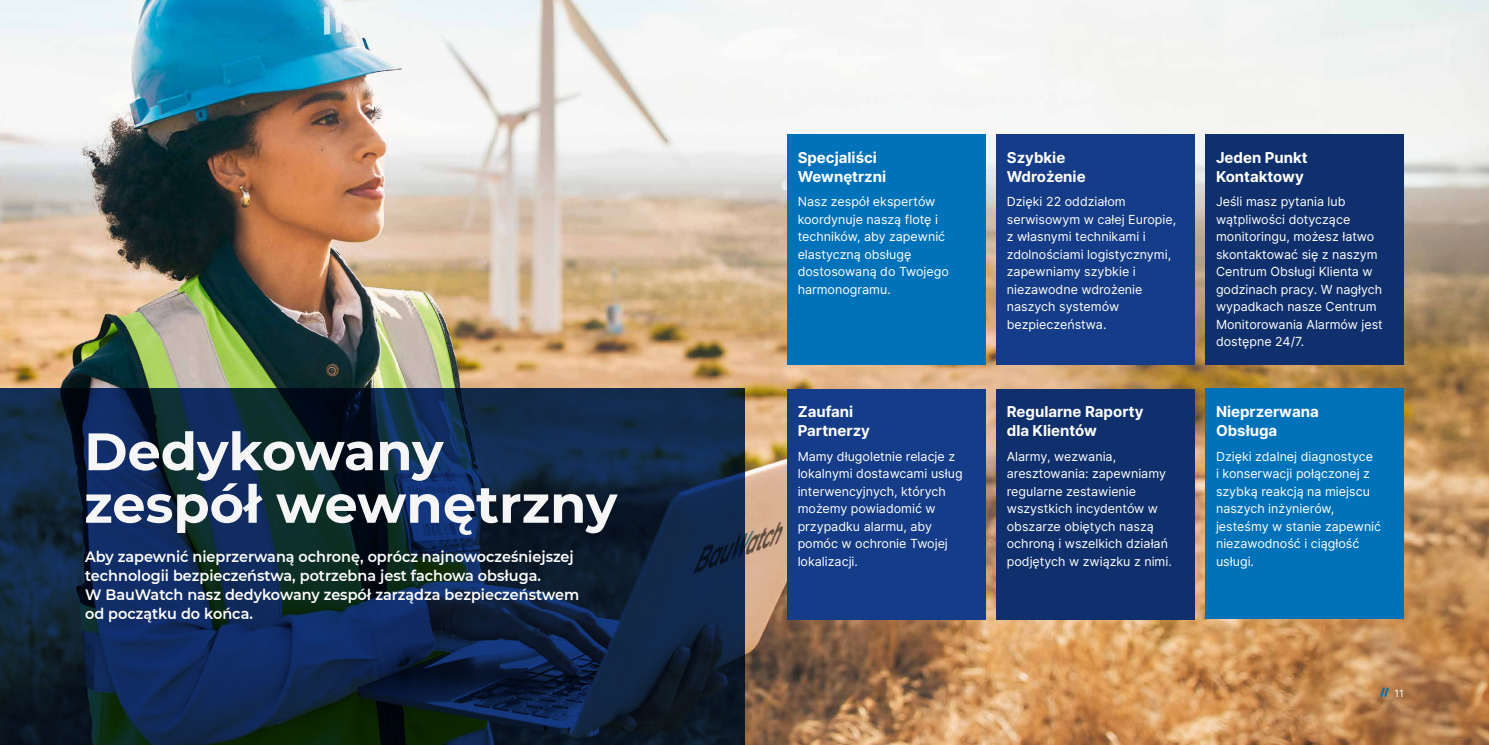
<style>
.page{position:relative;width:1489px;height:745px;background:#fff}
.page>*{position:absolute;margin:0;border:0;box-sizing:border-box;transform-origin:0 0}
.t1{font:700 52.5px/52.5px "Montserrat";color:#f6f6f6}
.t2{font:600 15px/18.8px "Montserrat";color:#fff;scale:.96 1}
.t3{font:700 15px/18.8px "Inter";color:#fff}
.t4{font:12.5px/17.5px "Inter";color:#fff}
.t5{font:10px "Inter";color:#fff}
</style>
<div class="page">
<img style="left:0;top:0;width:1488px;height:744px">
<svg style="left:0;top:388px;width:744px;height:356px;background:#0e2541"></svg>
<div style="left:787px;top:134px;width:198px;height:231px;background:#0072ba"></div>
<div style="left:996px;top:134px;width:198px;height:231px;background:#153c88"></div>
<div style="left:1205px;top:134px;width:198px;height:231px;background:#0f306d"></div>
<div style="left:787px;top:389px;width:198px;height:230px;background:#153c88"></div>
<div style="left:996px;top:389px;width:198px;height:230px;background:#0f306d"></div>
<div style="left:1205px;top:388px;width:198px;height:230px;background:#0072ba"></div>
<svg style="left:1379px;top:687px;width:9px;height:9px"></svg>
<h1 class="t1" style="left:84px;top:422px;width:534px">Dedykowany zespół wewnętrzny</h1>
<p class="t2" style="left:85px;top:546px;width:516px">Aby zapewnić nieprzerwaną ochronę, oprócz najnowocześniejszej technologii bezpieczeństwa, potrzebna jest fachowa obsługa.<br>W BauWatch nasz dedykowany zespół zarządza bezpieczeństwem od początku do końca.</p>
<p class="t3" style="left:797px;top:147px;width:90px">Specjaliści<br>Wewnętrzni</p>
<p class="t4" style="left:797px;top:192px;width:153px">Nasz zespół ekspertów koordynuje naszą flotę i techników, aby zapewnić elastyczną obsługę dostosowaną do Twojego harmonogramu.</p>
<p class="t3" style="left:797px;top:402px;width:74px">Zaufani<br>Partnerzy</p>
<p class="t4" style="left:797px;top:447px;width:166px">Mamy długoletnie relacje z lokalnymi dostawcami usług interwencyjnych, których możemy powiadomić w przypadku alarmu, aby pomóc w ochronie Twojej lokalizacji.</p>
<p class="t3" style="left:1006px;top:147px;width:80px">Szybkie<br>Wdrożenie</p>
<p class="t4" style="left:1006px;top:192px;width:171px">Dzięki 22 oddziałom serwisowym w całej Europie, z własnymi technikami i zdolnościami logistycznymi, zapewniamy szybkie i niezawodne wdrożenie naszych systemów bezpieczeństwa.</p>
<p class="t3" style="left:1006px;top:402px;width:138px">Regularne Raporty dla Klientów</p>
<p class="t4" style="left:1006px;top:447px;width:166px">Alarmy, wezwania, aresztowania: zapewniamy regularne zestawienie wszystkich incydentów w obszarze obiętych naszą ochroną i wszelkich działań podjętych w związku z nimi.</p>
<p class="t3" style="left:1215px;top:147px;width:93px">Jeden Punkt<br>Kontaktowy</p>
<p class="t4" style="left:1215px;top:192px;width:168px">Jeśli masz pytania lub wątpliwości dotyczące monitoringu, możesz łatwo skontaktować się z naszym<br>Centrum Obsługi Klienta w godzinach pracy. W nagłych wypadkach nasze Centrum<br>Monitorowania Alarmów jest dostępne 24/7.</p>
<p class="t3" style="left:1215px;top:402px;width:104px">Nieprzerwana<br>Obsługa</p>
<p class="t4" style="left:1215px;top:447px;width:167px">Dzięki zdalnej diagnostyce<br>i konserwacji połączonej z szybką reakcją na miejscu naszych inżynierów, jesteśmy w stanie zapewnić niezawodność i ciągłość usługi.</p>
<p class="t5" style="left:1394px;top:685px;width:11px">11</p>
</div>
